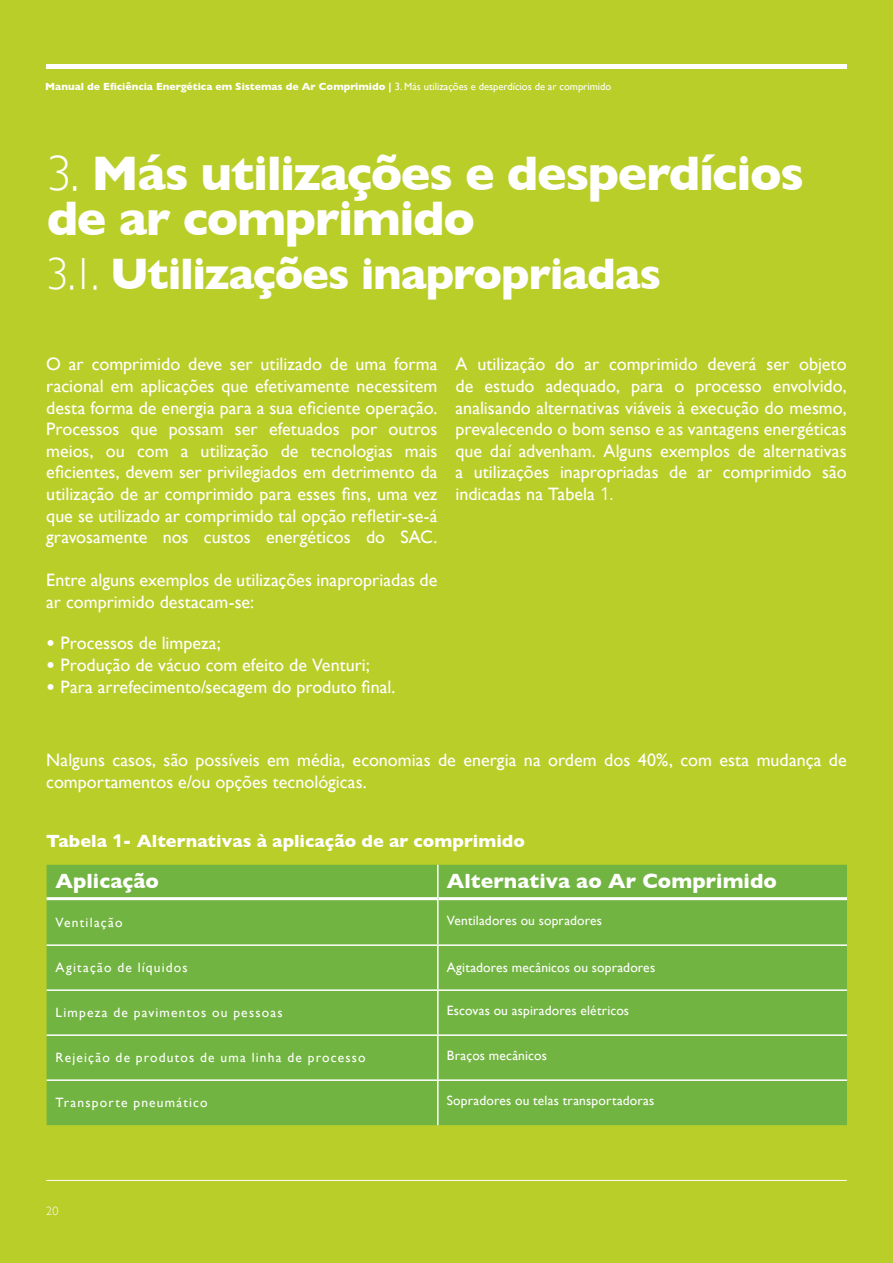
<style>
.page{position:relative;width:893px;height:1263px;background:#bace2a}
.page>*{position:absolute;margin:0;border:0;box-sizing:border-box;transform-origin:0 0}
.t1{font:700 49.5px/45px "Gill Sans";letter-spacing:-.03em;color:#fff}
.t2{font:700 45px "Gill Sans";letter-spacing:-.025em;color:#fff}
.t3{font:700 21px "Gill Sans";letter-spacing:.005em;color:#fff}
.t4{font:18px/21.6px "Gill Sans";color:#fff;text-align:justify}
.t5{font:700 18px "Gill Sans";letter-spacing:.005em;color:#fff}
.t6{font:13.5px "Gill Sans";letter-spacing:.09em;color:#fff}
.t7{font:13.5px "Gill Sans";letter-spacing:.01em;color:#fff}
.t8{font:13.5px "Gill Sans";letter-spacing:.03em;color:#fff}
.t9{font:300 12px "Gill Sans";color:#fff}
.t10{font:700 10.5px "Gill Sans";color:#fff}
.s1{font-weight:400}
.s2{font-weight:300}
.s3{font-weight:700}
.s4{font-family:"Avenir Next"}
</style>
<div class="page">
<hr style="left:46px;top:1180px;width:801px;height:1px;background:#fff">
<div style="left:46px;top:64px;width:801px;height:5px;background:#fff"></div>
<div style="left:47px;top:865px;width:800px;height:260px;background:#72b441"></div>
<div style="left:47px;top:946px;width:800px;height:133px;background:#72b441"></div>
<hr style="left:47px;top:1079px;width:391px;height:2px;background:#fff">
<hr style="left:438px;top:1079px;width:409px;height:2px;background:#fff">
<hr style="left:47px;top:897px;width:390px;height:3px;background:#fff">
<hr style="left:439px;top:897px;width:408px;height:3px;background:#fff">
<hr style="left:47px;top:944px;width:391px;height:2px;background:#fff">
<hr style="left:438px;top:944px;width:409px;height:2px;background:#fff">
<hr style="left:47px;top:989px;width:391px;height:2px;background:#fff">
<hr style="left:438px;top:989px;width:409px;height:2px;background:#fff">
<hr style="left:47px;top:1034px;width:391px;height:2px;background:#fff">
<hr style="left:438px;top:1034px;width:409px;height:2px;background:#fff">
<hr style="left:437px;top:899px;width:2px;height:45px;background:#fff">
<hr style="left:437px;top:946px;width:2px;height:43px;background:#fff">
<hr style="left:437px;top:991px;width:2px;height:43px;background:#fff">
<hr style="left:437px;top:1036px;width:2px;height:43px;background:#fff">
<hr style="left:437px;top:1081px;width:2px;height:44px;background:#fff">
<hr style="left:437px;top:865px;width:2px;height:34px;background:#fff">
<p class="t10" style="left:45px;top:80px;width:567px">Manual de Eficiência Energética em Sistemas de Ar Comprimido | <span class="s1">3. Más utilizações e desperdícios de ar comprimido</span></p>
<h1 class="t1" style="left:47px;top:151px;width:759px"><span class="s2">3.</span> Más utilizações e desperdícios de ar comprimido</h1>
<h2 class="t2" style="left:46px;top:248px;width:616px"><span class="s2">3.1.</span> Utilizações inapropriadas</h2>
<p class="t4" style="left:46px;top:353px;width:393px">O ar comprimido deve ser utilizado de uma forma racional em aplicações que efetivamente necessitem desta forma de energia para a sua eficiente operação.<br>Processos que possam ser efetuados por outros meios, ou com a utilização de tecnologias mais eficientes, devem ser privilegiados em detrimento da utilização de ar comprimido para esses fins, uma vez que se utilizado ar comprimido tal opção refletir-se-á gravosamente nos custos energéticos do SAC.</p>
<p class="t4" style="left:46px;top:569px;width:393px">Entre alguns exemplos de utilizações inapropriadas de ar comprimido destacam-se:</p>
<p class="t4" style="left:46px;top:632px;width:176px"><span class="s3">•</span> Processos de limpeza;</p>
<p class="t4" style="left:46px;top:654px;width:325px"><span class="s3">•</span> Produção de vácuo com efeito de Venturi;</p>
<p class="t4" style="left:46px;top:675px;width:351px"><span class="s3">•</span> Para arrefecimento/secagem do produto final.</p>
<p class="t4" style="left:455px;top:353px;width:393px">A utilização do ar comprimido deverá ser objeto de estudo adequado, para o processo envolvido, analisando alternativas viáveis à execução do mesmo, prevalecendo o bom senso e as vantagens energéticas que daí advenham. Alguns exemplos de alternativas a utilizações inapropriadas de ar comprimido são indicadas na Tabela <span class="s4">1.</span></p>
<p class="t4" style="left:46px;top:749px;width:802px">Nalguns casos, são possíveis em média, economias de energia na ordem dos 40%, com esta mudança de comportamentos e/ou opções tecnológicas.</p>
<p class="t5" style="left:46px;top:831px;width:480px">Tabela <span class="s4">1</span>- Alternativas à aplicação de ar comprimido</p>
<p class="t3" style="left:56px;top:869px;width:105px">Aplicação</p>
<p class="t3" style="left:447px;top:869px;width:332px">Alternativa ao Ar Comprimido</p>
<p class="t6" style="left:56px;top:914px;width:68px">Ventilação</p>
<p class="t7" style="left:447px;top:912px;width:157px">Ventiladores ou sopradores</p>
<p class="t6" style="left:56px;top:960px;width:134px">Agitação de líquidos</p>
<p class="t7" style="left:447px;top:960px;width:210px">Agitadores mecânicos ou sopradores</p>
<p class="t6" style="left:56px;top:1005px;width:229px">Limpeza de pavimentos ou pessoas</p>
<p class="t7" style="left:447px;top:1002px;width:184px">Escovas ou aspiradores elétricos</p>
<p class="t6" style="left:56px;top:1050px;width:311px">Rejeição de produtos de uma linha de processo</p>
<p class="t7" style="left:447px;top:1047px;width:102px">Braços mecânicos</p>
<p class="t6" style="left:56px;top:1095px;width:154px">Transporte pneumático</p>
<p class="t8" style="left:447px;top:1092px;width:209px">Sopradores ou telas transportadoras</p>
<p class="t9" style="left:46px;top:1204px;width:14px">20</p>
</div>
